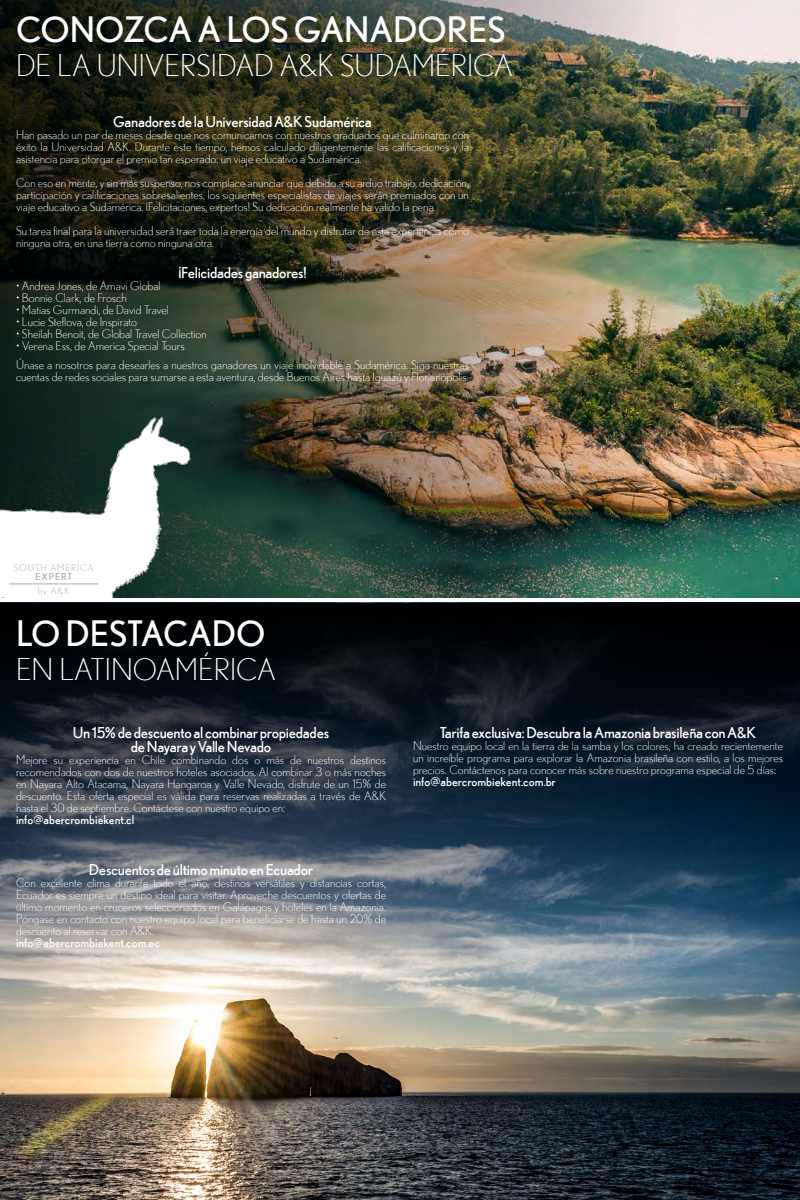
<style>
.page{position:relative;width:800px;height:1200px;background:#fff}
.page>*{position:absolute;margin:0;border:0;box-sizing:border-box;transform-origin:0 0}
.t1{font:35px "Nobel";color:#fff}
.t2{font:300 30px "Nobel";color:#fff}
.t3{font:15px/14.4px "Nobel";letter-spacing:-.02em;color:#fff;text-align:center}
.t4{font:300 12px/12px "Nobel";color:#fff;text-align:justify}
.t5{font:12px "Nobel";color:#fff}
.t6{font:300 9.3px "Nobel";letter-spacing:.1em;color:#a7a9ac}
.t7{font:9.3px "Nobel";letter-spacing:.1em;color:#a7a9ac}
</style>
<div class="page">
<img style="left:0;top:603px;width:800px;height:597px">
<img style="left:0;top:0;width:800px;height:597px">
<svg style="left:0;top:416px;width:190px;height:181px"></svg>
<hr style="left:9px;top:584px;width:89px;height:1px;background:#a7a9ac">
<h1 class="t1" style="left:16px;top:9px;width:491px">CONOZCA A LOS GANADORES</h1>
<h2 class="t2" style="left:16px;top:48px;width:499px">DE LA UNIVERSIDAD A&amp;K SUDAMÉRICA</h2>
<p class="t3" style="left:113px;top:114px;width:260px">Ganadores de la Universidad A&amp;K Sudamérica</p>
<p class="t4" style="left:16px;top:128px;width:455px">Han pasado un par de meses desde que nos comunicamos con nuestros graduados que culminaron con éxito la Universidad A&amp;K. Durante este tiempo, hemos calculado diligentemente las calificaciones y la asistencia para otorgar el premio tan esperado: un viaje educativo a Sudamérica.</p>
<p class="t4" style="left:16px;top:176px;width:455px">Con eso en mente, y sin más suspenso, nos complace anunciar que debido a su arduo trabajo, dedicación, participación y calificaciones sobresalientes, los siguientes especialistas de viajes serán premiados con un viaje educativo a Sudamérica. ¡Felicitaciones, expertos! Su dedicación realmente ha valido la pena.</p>
<p class="t4" style="left:16px;top:224px;width:455px">Su tarea final para la universidad será traer toda la energía del mundo y disfrutar de esta experiencia como ninguna otra, en una tierra como ninguna otra.</p>
<p class="t3" style="left:178px;top:265px;width:130px">¡Felicidades ganadores!</p>
<p class="t4" style="left:16px;top:279px;width:146px">• Andrea Jones, de Amavi Global</p>
<p class="t4" style="left:16px;top:291px;width:112px">• Bonnie Clark, de Frosch</p>
<p class="t4" style="left:16px;top:303px;width:154px">• Matias Gurmandi, de David Travel</p>
<p class="t4" style="left:16px;top:315px;width:123px">• Lucie Steflova, de Inspirato</p>
<p class="t4" style="left:16px;top:327px;width:192px">• Sheilah Benoit, de Global Travel Collection</p>
<p class="t4" style="left:16px;top:339px;width:170px">• Verena Ess, de America Special Tours</p>
<p class="t4" style="left:16px;top:359px;width:455px">Únase a nosotros para desearles a nuestros ganadores un viaje inolvidable a Sudamérica. Siga nuestras cuentas de redes sociales para sumarse a esta aventura, desde Buenos Aires hasta Iguazú y Florianópolis.</p>
<p class="t6" style="left:14px;top:563px;width:81px">SOUTH AMERICA</p>
<p class="t6" style="left:38px;top:585px;width:33px">by A&amp;K</p>
<p class="t7" style="left:35px;top:572px;width:38px">EXPERT</p>
<h1 class="t1" style="left:16px;top:613px;width:251px">LO DESTACADO</h1>
<h2 class="t2" style="left:16px;top:652px;width:261px">EN LATINOAMÉRICA</h2>
<p class="t3" style="left:73px;top:725px;width:258px">Un 15% de descuento al combinar propiedades de Nayara y Valle Nevado</p>
<p class="t4" style="left:16px;top:754px;width:372px">Mejore su experiencia en Chile combinando dos o más de nuestros destinos recomendados con dos de nuestros hoteles asociados. Al combinar 3 o más noches en Nayara Alto Atacama, Nayara Hangaroa y Valle Nevado, disfrute de un 15% de descuento. Esta oferta especial es válida para reservas realizadas a través de A&amp;K hasta el 30 de septiembre. Contáctese con nuestro equipo en:</p>
<p class="t5" style="left:16px;top:813px;width:120px">info@abercrombiekent.cl</p>
<p class="t3" style="left:89px;top:862px;width:226px">Descuentos de último minuto en Ecuador</p>
<p class="t4" style="left:16px;top:877px;width:372px">Con excelente clima durante todo el año, destinos versátiles y distancias cortas, Ecuador es siempre un destino ideal para visitar. Aproveche descuentos y ofertas de último momento en cruceros seleccionados en Galápagos y hoteles en la Amazonia.<br>Póngase en contacto con nuestro equipo local para beneficiarse de hasta un 20% de descuento al reservar con A&amp;K.</p>
<p class="t5" style="left:16px;top:936px;width:145px">info@abercrombiekent.com.ec</p>
<p class="t3" style="left:440px;top:725px;width:318px">Tarifa exclusiva: Descubra la Amazonia brasileña con A&amp;K</p>
<p class="t4" style="left:413px;top:740px;width:372px">Nuestro equipo local en la tierra de la samba y los colores, ha creado recientemente un increíble programa para explorar la Amazonia brasileña con estilo, a los mejores precios. Contáctenos para conocer más sobre nuestro programa especial de 5 días:</p>
<p class="t5" style="left:413px;top:775px;width:144px">info@abercrombiekent.com.br</p>
</div>
